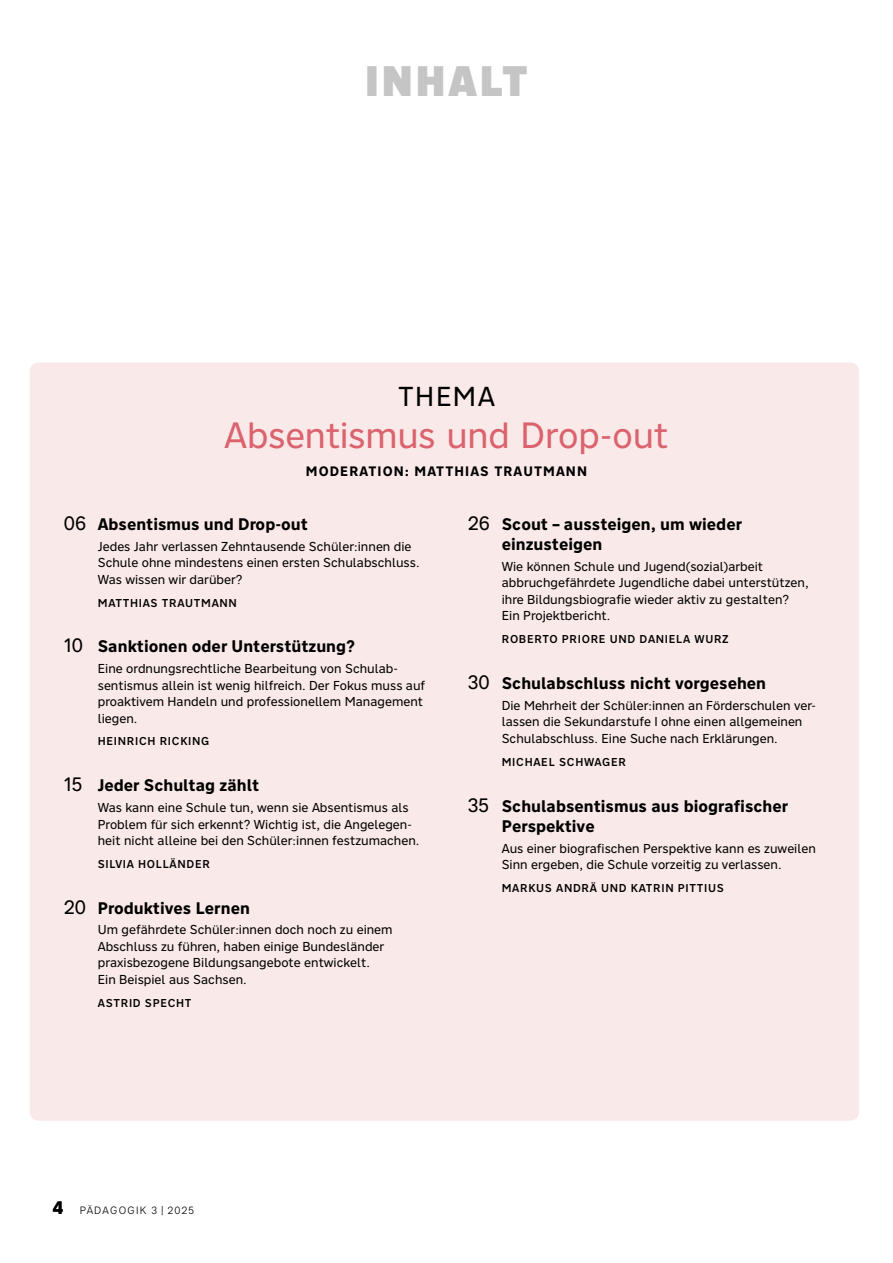
<style>
.page{position:relative;width:893px;height:1263px;background:#fff}
.page>*{position:absolute;margin:0;border:0;box-sizing:border-box;transform-origin:0 0}
.t1{font:900 42px "Nort";letter-spacing:.065em;color:#c5c5c6}
.t2{font:36px "Nort";letter-spacing:-.01em;color:#db636e}
.t3{font:27px "Nort";letter-spacing:.06em;color:#000}
.t4{font:700 18px "Nort";color:#000}
.t5{font:700 16.5px/20.2px "Nort";color:#000}
.t6{font:700 13.5px "Nort";letter-spacing:.08em;color:#000}
.t7{font:12.75px/16.5px "Nort";color:#000}
.t8{font:500 11.25px "Nort";letter-spacing:.06em;color:#000}
.t9{font:300 10.5px "Nort";letter-spacing:.11em;color:#000}
.s1{font-weight:400;font-size:19.5px}
</style>
<div class="page">
<div style="left:30px;top:363px;width:829px;height:758px;background:#f9e9e8;border-radius:9px"></div>
<h1 class="t1" style="left:365px;top:53px;width:164px">INHALT</h1>
<h3 class="t3" style="left:398px;top:378px;width:98px">THEMA</h3>
<h2 class="t2" style="left:225px;top:411px;width:445px">Absentismus und Drop-out</h2>
<p class="t6" style="left:306px;top:462px;width:283px">MODERATION: MATTHIAS TRAUTMANN</p>
<p class="t5" style="left:64px;top:514px;width:246px"><span class="s1">06</span> Absentismus und Drop-out</p>
<p class="t7" style="left:98px;top:537px;width:323px">Jedes Jahr verlassen Zehntausende Schüler:innen die<br>Schule ohne mindestens einen ersten Schulabschluss.<br>Was wissen wir darüber?</p>
<p class="t8" style="left:98px;top:595px;width:141px">MATTHIAS TRAUTMANN</p>
<p class="t5" style="left:64px;top:636px;width:293px"><span class="s1">10</span> Sanktionen oder Unterstützung?</p>
<p class="t7" style="left:98px;top:660px;width:329px">Eine ordnungsrechtliche Bearbeitung von Schulab&shy;sentismus allein ist wenig hilfreich. Der Fokus muss auf proaktivem Handeln und professionellem Management liegen.</p>
<p class="t8" style="left:98px;top:734px;width:113px">HEINRICH RICKING</p>
<p class="t5" style="left:64px;top:775px;width:197px"><span class="s1">15</span> Jeder Schultag zählt</p>
<p class="t7" style="left:98px;top:799px;width:323px">Was kann eine Schule tun, wenn sie Absentismus als<br>Problem für sich erkennt? Wichtig ist, die Angelegen&shy;heit nicht alleine bei den Schüler:innen festzumachen.</p>
<p class="t8" style="left:98px;top:856px;width:114px">SILVIA HOLLÄNDER</p>
<p class="t5" style="left:64px;top:897px;width:188px"><span class="s1">20</span> Produktives Lernen</p>
<p class="t7" style="left:98px;top:921px;width:296px">Um gefährdete Schüler:innen doch noch zu einem Abschluss zu führen, haben einige Bundesländer praxisbezogene Bildungsangebote entwickelt.<br>Ein Beispiel aus Sachsen.</p>
<p class="t8" style="left:98px;top:995px;width:95px">ASTRID SPECHT</p>
<p class="t5" style="left:502px;top:514px;width:242px;text-indent:-34px"><span class="s1">26</span> Scout – aussteigen, um wieder einzusteigen</p>
<p class="t7" style="left:502px;top:558px;width:308px">Wie können Schule und Jugend(sozial)arbeit abbruchgefährdete Jugendliche dabei unterstützen, ihre Bildungsbiografie wieder aktiv zu gestalten?<br>Ein Projektbericht.</p>
<p class="t8" style="left:502px;top:632px;width:228px">ROBERTO PRIORE UND DANIELA WURZ</p>
<p class="t5" style="left:468px;top:673px;width:300px"><span class="s1">30</span> Schulabschluss nicht vorgesehen</p>
<p class="t7" style="left:502px;top:697px;width:316px">Die Mehrheit der Schüler:innen an Förderschulen ver&shy;lassen die Sekundarstufe I ohne einen allgemeinen<br>Schulabschluss. Eine Suche nach Erklärungen.</p>
<p class="t8" style="left:502px;top:754px;width:126px">MICHAEL SCHWAGER</p>
<p class="t5" style="left:502px;top:795px;width:288px;text-indent:-34px"><span class="s1">35</span> Schulabsentismus aus biografischer<br>Perspektive</p>
<p class="t7" style="left:502px;top:839px;width:316px">Aus einer biografischen Perspektive kann es zuweilen<br>Sinn ergeben, die Schule vorzeitig zu verlassen.</p>
<p class="t8" style="left:502px;top:880px;width:224px">MARKUS ANDRÄ UND KATRIN PITTIUS</p>
<h3 class="t4" style="left:52px;top:1196px;width:13px">4</h3>
<p class="t9" style="left:80px;top:1204px;width:116px">PÄDAGOGIK 3 | 2025</p>
</div>
